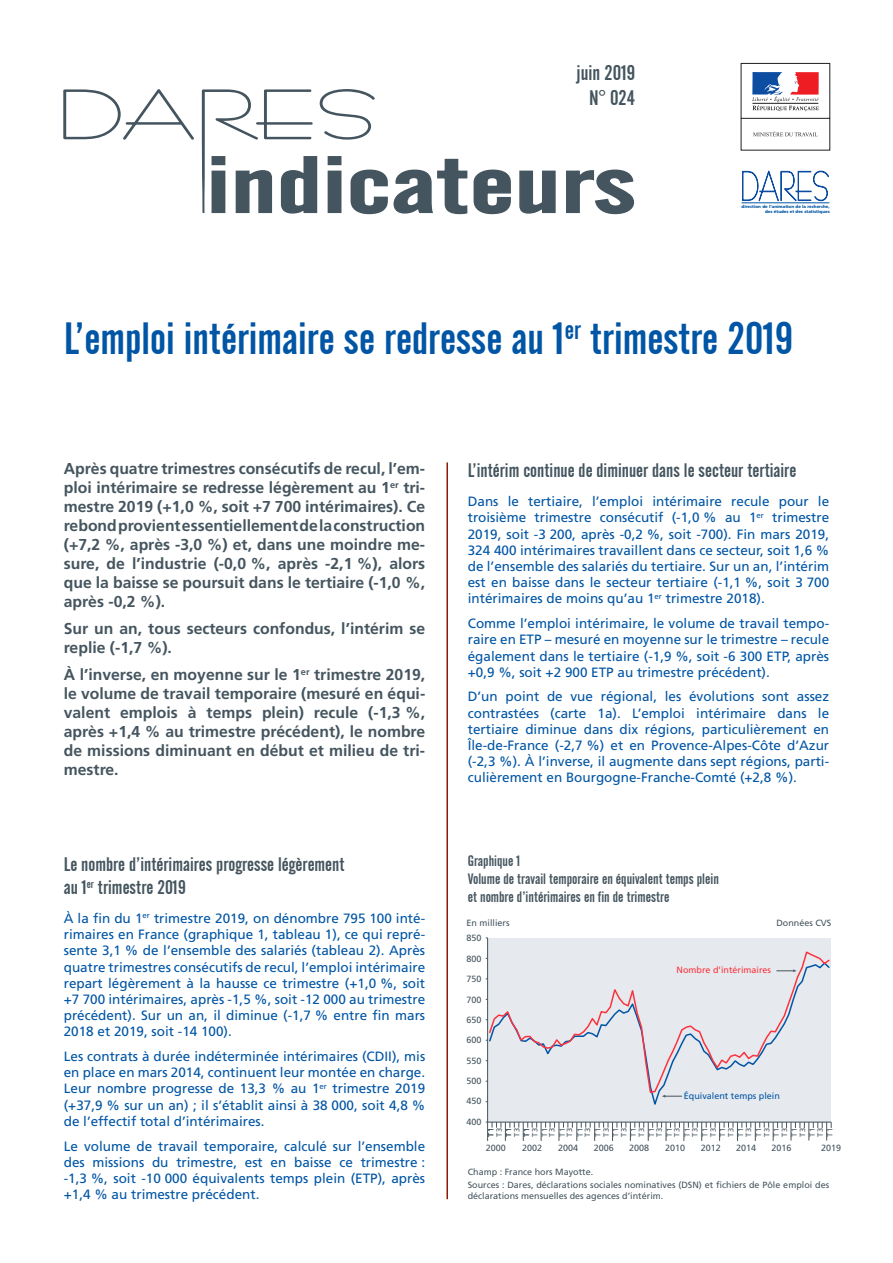
<style>
.page{position:relative;width:893px;height:1263px;background:#fff}
.page>*{position:absolute;margin:0;border:0;box-sizing:border-box;transform-origin:0 0}
.t1{font:78.6px "Alternate Gothic No 2 BT";color:#45555f;scale:1.6 1}
.t2{font:45px "Alternate Gothic No 2 BT";color:#0155a5}
.t3{font:21px/25.2px "Alternate Gothic No 2 BT";color:#45555f;text-align:right}
.t4{font:19.5px/23.4px "Alternate Gothic No 2 BT";color:#45555f}
.t5{font:700 15.75px/18.9px "Frutiger";color:#45555f;text-align:justify}
.t6{font:15px/18px "Alternate Gothic No 2 BT";color:#45555f}
.t7{font:13.5px/16.2px "Frutiger";color:#0155a5;text-align:justify}
.t8{font:9px/12.9px "Frutiger";color:#45555f}
.t9{font:9px "Frutiger";color:#fb333e}
.t10{font:9px "Frutiger";color:#0155a5}
.t11{font:7.5px/8.2px "Frutiger";color:#45555f}
.t12{font:900 4.2px "Frutiger";color:#0155a5}
</style>
<div class="page">
<svg style="left:742px;top:170px;width:87px;height:31px"></svg>
<hr style="left:742px;top:203px;width:87px;height:1px;background:#0155a5">
<svg style="left:519px;top:170px;width:37px;height:44px"></svg>
<svg style="left:566px;top:169px;width:69px;height:46px"></svg>
<svg style="left:63px;top:89px;width:131px;height:51px"></svg>
<svg style="left:201px;top:89px;width:310px;height:126px"></svg>
<svg style="left:753px;top:131px;width:65px;height:5px"></svg>
<div style="left:741px;top:63px;width:89px;height:56px;border:1px solid #231f20"></div>
<svg style="left:752px;top:72px;width:67px;height:39px"></svg>
<hr style="left:446px;top:462px;width:2px;height:737px;background:#891c02">
<div style="left:487px;top:938px;width:344px;height:184px;background:#e6e9ed"></div>
<hr style="left:487px;top:938px;width:1px;height:184px;background:#45555f">
<svg style="left:486px;top:1122px;width:346px;height:19px"></svg>
<svg style="left:488px;top:950px;width:342px;height:144px"></svg>
<h3 class="t3" style="left:577px;top:60px;width:60px">juin 2019<br>N° 024</h3>
<h1 class="t1" style="left:206px;top:141px;width:270px">indicateurs</h1>
<p class="t12" style="left:741px;top:204px;width:90px">direction de l’animation de la recherche,</p>
<p class="t12" style="left:765px;top:209px;width:66px">des études et des statistiques</p>
<h2 class="t2" style="left:64px;top:314px;width:731px">L’emploi intérimaire se redresse au 1<sup>er</sup> trimestre 2019</h2>
<p class="t5" style="left:64px;top:459px;width:363px">Après quatre trimestres consécutifs de recul, l’em&shy;ploi intérimaire se redresse légèrement au 1<sup>er</sup> tri&shy;mestre 2019 (+1,0 %, soit +7 700 intérimaires). Ce rebond provient essentiellement de la construction (+7,2 %, après -3,0 %) et, dans une moindre me&shy;sure, de l’industrie (-0,0 %, après -2,1 %), alors que la baisse se poursuit dans le tertiaire (-1,0 %, après -0,2 %).</p>
<p class="t5" style="left:64px;top:619px;width:363px">Sur un an, tous secteurs confondus, l’intérim se replie (-1,7 %).</p>
<p class="t5" style="left:64px;top:665px;width:363px">À l’inverse, en moyenne sur le 1<sup>er</sup> trimestre 2019, le volume de travail temporaire (mesuré en équi&shy;valent emplois à temps plein) recule (-1,3 %, après +1,4 % au trimestre précédent), le nombre de missions diminuant en début et milieu de tri&shy;mestre.</p>
<h3 class="t4" style="left:64px;top:852px;width:282px">Le nombre d’intérimaires progresse légèrement au 1<sup>er</sup> trimestre 2019</h3>
<p class="t7" style="left:64px;top:910px;width:363px">À la fin du 1<sup>er</sup> trimestre 2019, on dénombre 795 100 inté&shy;rimaires en France (graphique 1, tableau 1), ce qui repré&shy;sente 3,1 % de l’ensemble des salariés (tableau 2). Après quatre trimestres consécutifs de recul, l’emploi intérimaire repart légèrement à la hausse ce trimestre (+1,0 %, soit +7 700 intérimaires, après -1,5 %, soit -12 000 au trimestre précédent). Sur un an, il diminue (-1,7 % entre fin mars 2018 et 2019, soit -14 100).</p>
<p class="t7" style="left:64px;top:1048px;width:363px">Les contrats à durée indéterminée intérimaires (CDII), mis en place en mars 2014, continuent leur montée en charge.<br>Leur nombre progresse de 13,3 % au 1<sup>er</sup> trimestre 2019 (+37,9 % sur un an) ; il s’établit ainsi à 38 000, soit 4,8 % de l’effectif total d’intérimaires.</p>
<p class="t7" style="left:64px;top:1138px;width:363px">Le volume de travail temporaire, calculé sur l’ensemble des missions du trimestre, est en baisse ce trimestre : -1,3 %, soit -10 000 équivalents temps plein (ETP), après +1,4 % au trimestre précédent.</p>
<h3 class="t4" style="left:468px;top:459px;width:330px">L’intérim continue de diminuer dans le secteur tertiaire</h3>
<p class="t7" style="left:468px;top:493px;width:363px">Dans le tertiaire, l’emploi intérimaire recule pour le troisième trimestre consécutif (-1,0 % au 1<sup>er</sup> trimestre 2019, soit -3 200, après -0,2 %, soit -700). Fin mars 2019, 324 400 intérimaires travaillent dans ce secteur, soit 1,6 % de l’ensemble des salariés du tertiaire. Sur un an, l’intérim est en baisse dans le secteur tertiaire (-1,1 %, soit 3 700 intérimaires de moins qu’au 1<sup>er</sup> trimestre 2018).</p>
<p class="t7" style="left:468px;top:615px;width:363px">Comme l’emploi intérimaire, le volume de travail tempo&shy;raire en ETP – mesuré en moyenne sur le trimestre – recule également dans le tertiaire (-1,9 %, soit -6 300 ETP, après +0,9 %, soit +2 900 ETP au trimestre précédent).</p>
<p class="t7" style="left:468px;top:689px;width:363px">D’un point de vue régional, les évolutions sont assez contrastées (carte 1a). L’emploi intérimaire dans le tertiaire diminue dans dix régions, particulièrement en Île-de-France (-2,7 %) et en Provence-Alpes-Côte d’Azur (-2,3 %). À l’inverse, il augmente dans sept régions, parti&shy;culièrement en Bourgogne-Franche-Comté (+2,8 %).</p>
<p class="t6" style="left:468px;top:852px;width:253px">Graphique 1<br>Volume de travail temporaire en équivalent temps plein et nombre d’intérimaires en fin de trimestre</p>
<p class="t8" style="left:467px;top:917px;width:45px">En milliers</p>
<p class="t8" style="left:776px;top:917px;width:57px">Données CVS</p>
<p class="t9" style="left:676px;top:964px;width:96px">Nombre d'intérimaires</p>
<p class="t8" style="left:467px;top:932px;width:17px">850</p>
<p class="t8" style="left:467px;top:952px;width:17px">800</p>
<p class="t8" style="left:467px;top:972px;width:17px">750</p>
<p class="t8" style="left:467px;top:993px;width:17px">700</p>
<p class="t8" style="left:467px;top:1013px;width:17px">650</p>
<p class="t8" style="left:467px;top:1034px;width:17px">600</p>
<p class="t8" style="left:467px;top:1054px;width:17px">550</p>
<p class="t8" style="left:467px;top:1074px;width:17px">500</p>
<p class="t8" style="left:467px;top:1095px;width:17px">450</p>
<p class="t8" style="left:467px;top:1115px;width:17px">400</p>
<p class="t10" style="left:684px;top:1090px;width:98px">Équivalent temps plein</p>
<p class="t11" style="left:487px;top:1136px;width:10px;rotate:-90deg">T1<br>T3</p>
<p class="t11" style="left:504px;top:1136px;width:10px;rotate:-90deg">T1<br>T3</p>
<p class="t11" style="left:522px;top:1136px;width:10px;rotate:-90deg">T1<br>T3</p>
<p class="t11" style="left:541px;top:1136px;width:10px;line-height:7.5px;rotate:-90deg">T1<br>T3</p>
<p class="t11" style="left:558px;top:1136px;width:10px;line-height:7.5px;rotate:-90deg">T1<br>T3</p>
<p class="t11" style="left:576px;top:1136px;width:10px;line-height:7.5px;rotate:-90deg">T1<br>T3</p>
<p class="t11" style="left:594px;top:1136px;width:10px;rotate:-90deg">T1<br>T3</p>
<p class="t11" style="left:611px;top:1136px;width:10px;rotate:-90deg">T1<br>T3</p>
<p class="t11" style="left:629px;top:1136px;width:10px;rotate:-90deg">T1<br>T3</p>
<p class="t11" style="left:648px;top:1136px;width:10px;line-height:7.6px;rotate:-90deg">T1<br>T3</p>
<p class="t11" style="left:665px;top:1136px;width:10px;line-height:7.6px;rotate:-90deg">T1<br>T3</p>
<p class="t11" style="left:683px;top:1136px;width:10px;line-height:7.6px;rotate:-90deg">T1<br>T3</p>
<p class="t11" style="left:701px;top:1136px;width:10px;rotate:-90deg">T1<br>T3</p>
<p class="t11" style="left:719px;top:1136px;width:10px;rotate:-90deg">T1<br>T3</p>
<p class="t11" style="left:736px;top:1136px;width:10px;rotate:-90deg">T1<br>T3</p>
<p class="t11" style="left:754px;top:1136px;width:10px;rotate:-90deg">T1<br>T3</p>
<p class="t11" style="left:772px;top:1136px;width:10px;rotate:-90deg">T1<br>T3</p>
<p class="t11" style="left:790px;top:1136px;width:10px;rotate:-90deg">T1<br>T3</p>
<p class="t11" style="left:808px;top:1136px;width:10px;rotate:-90deg">T1<br>T3</p>
<p class="t11" style="left:826px;top:1136px;width:10px;rotate:-90deg">T1</p>
<p class="t8" style="left:486px;top:1141px;width:22px">2000</p>
<p class="t8" style="left:522px;top:1141px;width:22px">2002</p>
<p class="t8" style="left:558px;top:1141px;width:22px">2004</p>
<p class="t8" style="left:594px;top:1141px;width:22px">2006</p>
<p class="t8" style="left:629px;top:1141px;width:22px">2008</p>
<p class="t8" style="left:665px;top:1141px;width:22px">2010</p>
<p class="t8" style="left:701px;top:1141px;width:22px">2012</p>
<p class="t8" style="left:736px;top:1141px;width:22px">2014</p>
<p class="t8" style="left:771px;top:1141px;width:22px">2016</p>
<p class="t8" style="left:821px;top:1141px;width:22px">2019</p>
<p class="t8" style="left:468px;top:1166px;width:363px">Champ : France hors Mayotte.<br>Sources : Dares, déclarations sociales nominatives (DSN) et fichiers de Pôle emploi des</p>
<p class="t8" style="left:468px;top:1190px;width:197px">déclarations mensuelles des agences d’intérim.</p>
</div>
